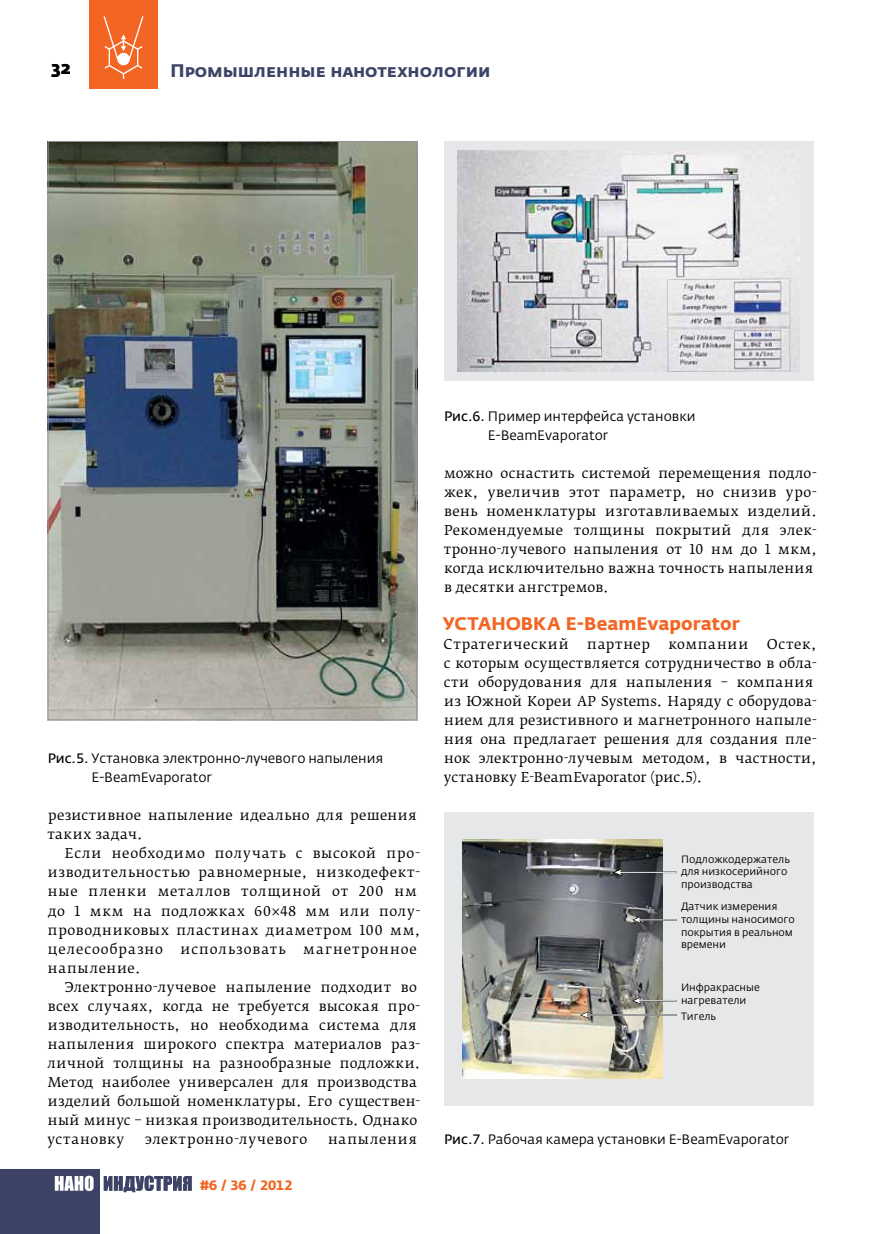
<style>
.page{position:relative;width:881px;height:1234px;background:#fff}
.page>*{position:absolute;margin:0;border:0;box-sizing:border-box;transform-origin:0 0}
.t1{font:700 18px "Fedra Sans Alt Pro";color:#3d4366}
.t2{font:700 18px "Fedra Sans Pro";color:#f26522}
.t3{font:700 18px "Fedra Sans Alt Pro";color:#000}
.t4{font:13.5px/19px "Fedra Serif B Pro";letter-spacing:.03em;color:#000}
.t5{font:13.5px/19px "Fedra Serif B Pro";letter-spacing:.05em;color:#000}
.t6{font:13.5px/19px "Fedra Sans Pro";color:#000}
.t7{font:13.5px "Fedra Serif B Pro";letter-spacing:.07em;color:#000}
.t8{font:13.5px "Fedra Serif B Pro";letter-spacing:.08em;color:#000}
.t9{font:700 13.5px "Fedra Sans Alt Pro";color:#f26522}
.t10{font:10.5px/12.6px "Fedra Sans Pro";color:#000}
.s1{font-style:inherit}
</style>
<div class="page">
<div style="left:89px;top:0;width:69px;height:89px;background:#f26522"></div>
<svg style="left:103px;top:16px;width:40px;height:63px"></svg>
<div style="left:0;top:1169px;width:99px;height:64px;background:#3d4366"></div>
<svg style="left:55px;top:1175px;width:39px;height:15px"></svg>
<svg style="left:104px;top:1175px;width:87px;height:16px"></svg>
<img style="left:50px;top:143px;width:365px;height:575px">
<div style="left:444px;top:141px;width:369px;height:240px;background:#e6e7e8"></div>
<img style="left:457px;top:150px;width:342px;height:222px">
<div style="left:444px;top:812px;width:369px;height:293px;background:#e6e7e8"></div>
<img style="left:462px;top:839px;width:199px;height:239px">
<hr style="left:619px;top:871px;width:57px;height:1px;background:#fff">
<svg style="left:613px;top:868px;width:8px;height:7px"></svg>
<hr style="left:638px;top:918px;width:38px;height:2px;background:#000">
<hr style="left:638px;top:919px;width:38px;height:1px;background:#fff">
<svg style="left:632px;top:916px;width:8px;height:7px"></svg>
<hr style="left:638px;top:999px;width:38px;height:2px;background:#000">
<hr style="left:638px;top:1000px;width:38px;height:1px;background:#fff">
<svg style="left:632px;top:996px;width:8px;height:8px"></svg>
<hr style="left:585px;top:1013px;width:91px;height:2px;background:#000">
<hr style="left:585px;top:1014px;width:91px;height:1px;background:#fff">
<svg style="left:579px;top:1011px;width:9px;height:7px"></svg>
<h1 class="t3" style="left:51px;top:56px;width:21px">32</h1>
<h1 class="t1" style="left:170px;top:60px;width:321px">Промышленные нанотехнологии</h1>
<p class="t6" style="left:91px;top:748px;width:293px;text-indent:-44px"><span class="s1">Рис.5.</span> Установка электронно-лучевого напыления<br>E-BeamEvaporator</p>
<p class="t4" style="left:47px;top:805px;width:371px">резистивное напыление идеально для решения таких задач.</p>
<p class="t5" style="left:48px;top:844px;width:374px;text-indent:17px">Если необходимо получать с высокой про&shy;изводительностью равномерные, низкодефект&shy;ные пленки металлов толщиной от 200 нм до 1 мкм на подложках 60×48 мм или полу&shy;проводниковых пластинах диаметром 100 мм, целесообразно</p>
<p class="t7" style="left:180px;top:940px;width:106px">использовать</p>
<p class="t8" style="left:303px;top:940px;width:115px">магнетронное</p>
<p class="t4" style="left:48px;top:958px;width:94px">напыление.</p>
<p class="t4" style="left:64px;top:977px;width:354px">Электронно-лучевое напыление подходит во</p>
<p class="t4" style="left:48px;top:996px;width:374px">всех случаях, когда не требуется высокая про-</p>
<p class="t4" style="left:48px;top:1015px;width:370px">изводительность, но необходима система для</p>
<p class="t4" style="left:48px;top:1034px;width:374px">напыления широкого спектра материалов раз-</p>
<p class="t4" style="left:48px;top:1053px;width:374px">личной толщины на разнообразные подложки.</p>
<p class="t4" style="left:48px;top:1072px;width:370px">Метод наиболее универсален для производства</p>
<p class="t4" style="left:48px;top:1091px;width:374px">изделий большой номенклатуры. Его существен-</p>
<p class="t4" style="left:48px;top:1110px;width:370px">ный минус – низкая производительность. Однако</p>
<p class="t4" style="left:48px;top:1129px;width:78px">установку</p>
<p class="t5" style="left:145px;top:1129px;width:164px">электронно-лучевого</p>
<p class="t5" style="left:328px;top:1129px;width:90px">напыления</p>
<p class="t9" style="left:200px;top:1175px;width:94px">#6 / 36 / 2012</p>
<p class="t6" style="left:487px;top:406px;width:209px;text-indent:-44px"><span class="s1">Рис.6.</span> Пример интерфейса установки<br>E-BeamEvaporator</p>
<p class="t4" style="left:443px;top:463px;width:374px">можно оснастить системой перемещения подло&shy;жек, увеличив этот параметр, но снизив уро&shy;вень номенклатуры изготавливаемых изделий.<br>Рекомендуемые толщины покрытий для элек&shy;тронно-лучевого напыления от 10 нм до 1 мкм, когда исключительно важна точность напыления в десятки ангстремов.</p>
<h1 class="t2" style="left:442px;top:612px;width:298px">Установка E-BeamEvaporator</h1>
<p class="t5" style="left:443px;top:634px;width:127px">Стратегический</p>
<p class="t4" style="left:587px;top:634px;width:64px">партнер</p>
<p class="t4" style="left:668px;top:634px;width:82px">компании</p>
<p class="t4" style="left:443px;top:634px;width:374px;text-indent:323px">Остек, с которым осуществляется сотрудничество в обла&shy;сти оборудования для напыления – компания из Южной Кореи AP Systems. Наряду с оборудова&shy;нием для резистивного и магнетронного напыле&shy;ния она предлагает решения для создания пле&shy;нок электронно-лучевым методом, в частности, установку E-BeamEvaporator (рис.5).</p>
<p class="t10" style="left:680px;top:852px;width:110px">Подложкодержатель для низкосерийного производства</p>
<p class="t10" style="left:680px;top:900px;width:115px">Датчик измерения толщины наносимого покрытия в реальном времени</p>
<p class="t10" style="left:680px;top:980px;width:80px">Инфракрасные нагреватели</p>
<p class="t10" style="left:680px;top:1009px;width:37px">Тигель</p>
<p class="t6" style="left:444px;top:1129px;width:346px"><span class="s1">Рис.7.</span> Рабочая камера установки E-BeamEvaporator</p>
</div>
